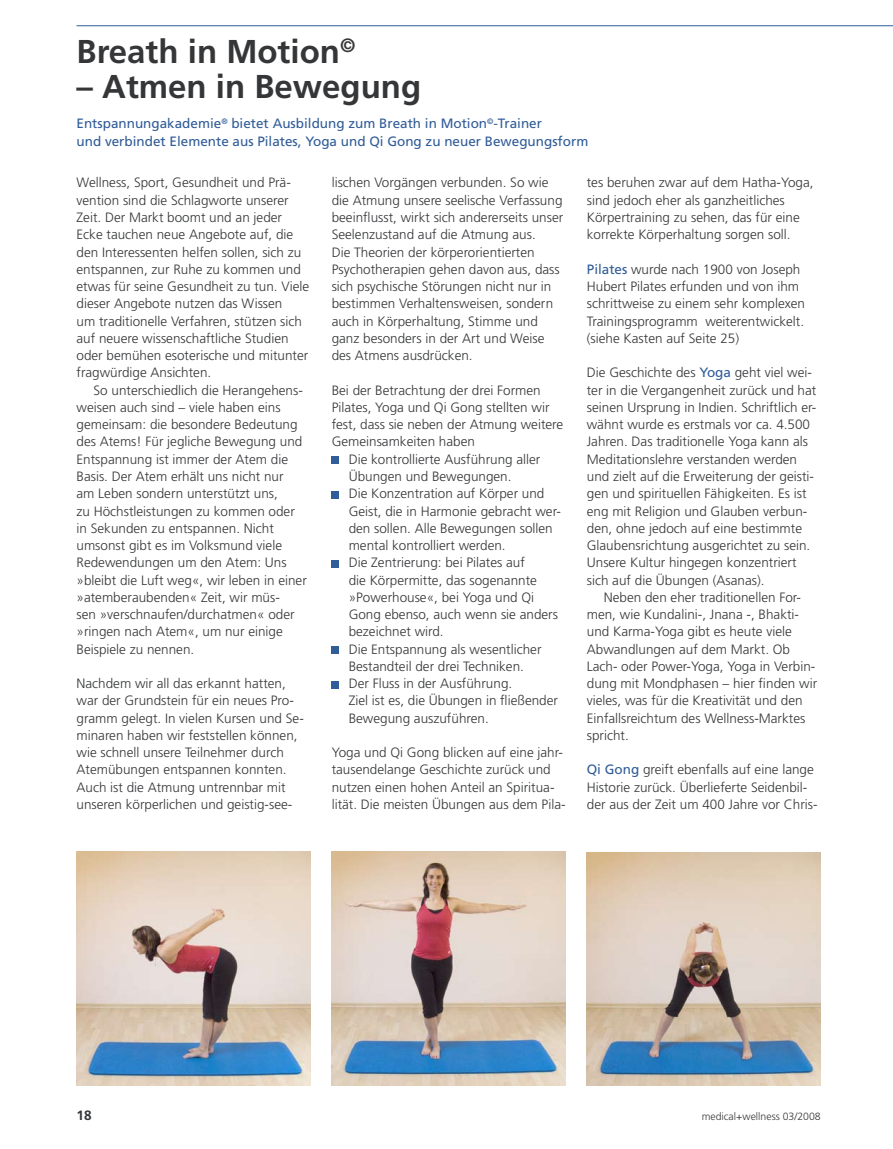
<style>
.page{position:relative;width:893px;height:1149px;background:#fff}
.page>*{position:absolute;margin:0;border:0;box-sizing:border-box;transform-origin:0 0}
.Überschrift{font:700 33px "Frutiger";color:#353638}
.Fließtext_ohne_Einzug{font:300 13.5px/17.2px "Frutiger";color:#353638}
.Fließtext{font:300 13.5px/17.2px "Frutiger";color:#353638}
.Unterzeile{font:13.5px "Frutiger";color:#305c98}
.Unterzeile-2{font:700 13.5px "Frutiger";color:#353638}
.BU{font:300 10.5px "Frutiger";color:#353638}
.s1{font-weight:400;color:#305c98}
</style>
<div class="page">
<hr style="left:77px;top:25px;width:816px;height:1px;background:#305c98">
<div style="left:332px;top:456px;width:7px;height:7px;background:#305c98"></div>
<div style="left:332px;top:491px;width:7px;height:7px;background:#305c98"></div>
<div style="left:332px;top:560px;width:7px;height:7px;background:#305c98"></div>
<div style="left:332px;top:646px;width:7px;height:7px;background:#305c98"></div>
<div style="left:332px;top:680px;width:7px;height:8px;background:#305c98"></div>
<img style="left:332px;top:851px;width:234px;height:233px">
<img style="left:77px;top:851px;width:233px;height:233px">
<img style="left:587px;top:852px;width:234px;height:232px">
<p class="Überschrift" style="left:77px;top:32px;width:280px">Breath in Motion<sup>©</sup></p>
<p class="Überschrift" style="left:77px;top:67px;width:346px">– Atmen in Bewegung</p>
<p class="Unterzeile" style="left:77px;top:116px;width:467px">Entspannungakademie<sup>®</sup> bietet Ausbildung zum Breath in Motion<sup>©</sup>-Trainer</p>
<p class="Unterzeile" style="left:77px;top:133px;width:513px">und verbindet Elemente aus Pilates, Yoga und Qi Gong zu neuer Bewegungsform</p>
<p class="Fließtext_ohne_Einzug" style="left:332px;top:174px;width:233px">lischen Vorgängen verbunden. So wie die Atmung unsere seelische Verfassung beeinflusst, wirkt sich andererseits unser Seelenzustand auf die Atmung aus.<br>Die Theorien der körperorientierten Psychotherapien gehen davon aus, dass sich psychische Störungen nicht nur in bestimmen Verhaltensweisen, sondern auch in Körperhaltung, Stimme und ganz besonders in der Art und Weise des Atmens ausdrücken.</p>
<p class="Fließtext_ohne_Einzug" style="left:332px;top:381px;width:233px">Bei der Betrachtung der drei Formen Pilates, Yoga und Qi Gong stellten wir fest, dass sie neben der Atmung weitere Gemeinsamkeiten haben</p>
<p class="Fließtext_ohne_Einzug" style="left:349px;top:450px;width:193px">Die kontrollierte Ausführung aller<br>Übungen und Bewegungen.</p>
<p class="Fließtext" style="left:349px;top:485px;width:214px">Die Konzentration auf Körper und Geist, die in Harmonie gebracht wer&shy;den sollen. Alle Bewegungen sollen mental kontrolliert werden.</p>
<p class="Fließtext" style="left:349px;top:554px;width:211px">Die Zentrierung: bei Pilates auf<br>die Körpermitte, das sogenannte »Powerhouse«, bei Yoga und Qi<br>Gong ebenso, auch wenn sie anders bezeichnet wird.</p>
<p class="Fließtext" style="left:349px;top:640px;width:194px">Die Entspannung als wesentlicher<br>Bestandteil der drei Techniken.</p>
<p class="Fließtext" style="left:349px;top:674px;width:165px">Der Fluss in der Ausführung.</p>
<p class="Fließtext" style="left:349px;top:692px;width:211px">Ziel ist es, die Übungen in fließender<br>Bewegung auszuführen.</p>
<p class="Fließtext_ohne_Einzug" style="left:332px;top:743px;width:235px">Yoga und Qi Gong blicken auf eine jahr&shy;tausendelange Geschichte zurück und nutzen einen hohen Anteil an Spiritua&shy;lität. Die meisten Übungen aus dem Pila-</p>
<p class="Fließtext_ohne_Einzug" style="left:587px;top:174px;width:228px">tes beruhen zwar auf dem Hatha-Yoga, sind jedoch eher als ganzheitliches Körpertraining zu sehen, das für eine korrekte Körperhaltung sorgen soll.</p>
<p class="Fließtext_ohne_Einzug" style="left:587px;top:260px;width:220px"><span class="s1">Pilates</span> wurde nach 1900 von Joseph Hubert Pilates erfunden und von ihm schrittweise zu einem sehr komplexen Trainingsprogramm weiterentwickelt. (siehe Kasten auf Seite 25)</p>
<p class="Fließtext_ohne_Einzug" style="left:587px;top:364px;width:231px">Die Geschichte des <span class="s1">Yoga</span> geht viel wei&shy;ter in die Vergangenheit zurück und hat seinen Ursprung in Indien. Schriftlich er&shy;wähnt wurde es erstmals vor ca. 4.500<br>Jahren. Das traditionelle Yoga kann als Meditationslehre verstanden werden und zielt auf die Erweiterung der geisti&shy;gen und spirituellen Fähigkeiten. Es ist eng mit Religion und Glauben verbun&shy;den, ohne jedoch auf eine bestimmte Glaubensrichtung ausgerichtet zu sein.<br>Unsere Kultur hingegen konzentriert sich auf die Übungen (Asanas).</p>
<p class="Fließtext" style="left:587px;top:588px;width:232px;text-indent:17px">Neben den eher traditionellen For&shy;men, wie Kundalini-, Jnana -, Bhakti&shy;und Karma-Yoga gibt es heute viele Abwandlungen auf dem Markt. Ob Lach- oder Power-Yoga, Yoga in Verbin&shy;dung mit Mondphasen – hier finden wir vieles, was für die Kreativität und den Einfallsreichtum des Wellness-Marktes spricht.</p>
<p class="Fließtext_ohne_Einzug" style="left:587px;top:761px;width:232px"><span class="s1">Qi Gong</span> greift ebenfalls auf eine lange<br>Historie zurück. Überlieferte Seidenbil&shy;der aus der Zeit um 400 Jahre vor Chris-</p>
<p class="Fließtext_ohne_Einzug" style="left:77px;top:174px;width:234px">Wellness, Sport, Gesundheit und Prä&shy;vention sind die Schlagworte unserer Zeit. Der Markt boomt und an jeder Ecke tauchen neue Angebote auf, die den Interessenten helfen sollen, sich zu entspannen, zur Ruhe zu kommen und etwas für seine Gesundheit zu tun. Viele dieser Angebote nutzen das Wissen<br>um traditionelle Verfahren, stützen sich auf neuere wissenschaftliche Studien oder bemühen esoterische und mitunter fragwürdige Ansichten.</p>
<p class="Fließtext" style="left:77px;top:381px;width:232px;text-indent:17px">So unterschiedlich die Herangehens&shy;weisen auch sind – viele haben eins gemeinsam: die besondere Bedeutung des Atems! Für jegliche Bewegung und Entspannung ist immer der Atem die Basis. Der Atem erhält uns nicht nur<br>am Leben sondern unterstützt uns,<br>zu Höchstleistungen zu kommen oder in Sekunden zu entspannen. Nicht umsonst gibt es im Volksmund viele Redewendungen um den Atem: Uns »bleibt die Luft weg«, wir leben in einer »atemberaubenden« Zeit, wir müs-<br>sen »verschnaufen/durchatmen« oder »ringen nach Atem«, um nur einige Beispiele zu nennen.</p>
<p class="Fließtext_ohne_Einzug" style="left:77px;top:674px;width:229px">Nachdem wir all das erkannt hatten, war der Grundstein für ein neues Pro&shy;gramm gelegt. In vielen Kursen und Se&shy;minaren haben wir feststellen können, wie schnell unsere Teilnehmer durch Atemübungen entspannen konnten.<br>Auch ist die Atmung untrennbar mit unseren körperlichen und geistig-see-</p>
<p class="Unterzeile-2" style="left:77px;top:1106px;width:17px">18</p>
<p class="BU" style="left:702px;top:1109px;width:120px">medical+wellness 03/2008</p>
</div>
